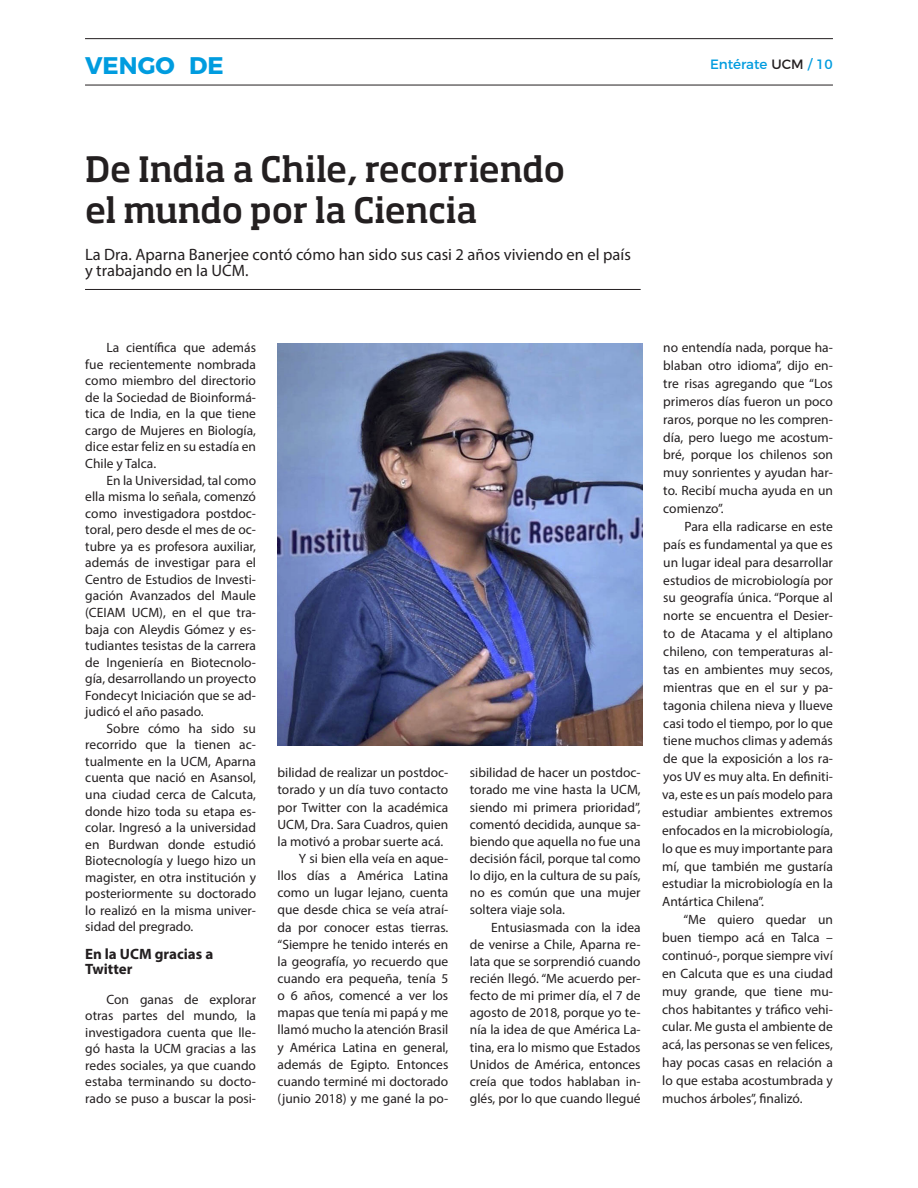
<style>
.page{position:relative;width:918px;height:1188px;background:#fff}
.page>*{position:absolute;margin:0;border:0;box-sizing:border-box;transform-origin:0 0}
.t1{font:500 34.5px "Soho Pro";letter-spacing:-.01em;color:#231f20}
.t2{font:700 24px "Montserrat";color:#009cdf}
.Bajada_Enterate{font:16.5px/16.5px "Myriad Pro";color:#231f20}
.Subtitulo_Enterate{font:700 15px/15px "Myriad Pro";color:#231f20}
.Texto_Entérate{font:13.5px/17.9px "Myriad Pro";color:#231f20;text-align:justify}
.t3{font:13.5px "Montserrat";color:#009cdf}
.s1{color:#231f20}
</style>
<div class="page">
<hr style="left:85px;top:38px;width:748px;height:1px;background:#231f20">
<hr style="left:85px;top:85px;width:748px;height:1px;background:#231f20">
<hr style="left:85px;top:289px;width:556px;height:1px;background:#231f20">
<img style="left:277px;top:343px;width:365px;height:403px">
<p class="t2" style="left:85px;top:46px;width:140px">VENGO DE</p>
<p class="t3" style="left:710px;top:54px;width:124px">Entérate <span class="s1">UCM</span> / 10</p>
<p class="t1" style="left:85px;top:144px;width:481px">De India a Chile, recorriendo</p>
<p class="t1" style="left:85px;top:186px;width:394px">el mundo por la Ciencia</p>
<p class="Bajada_Enterate" style="left:85px;top:246px;width:547px">La Dra. Aparna Banerjee contó cómo han sido sus casi 2 años viviendo en el país y trabajando en la UCM.</p>
<p class="Texto_Entérate" style="left:85px;top:339px;width:172px;line-height:16.5px;text-indent:21px">La científica que además fue recientemente nombrada como miembro del directorio de la Sociedad de Bioinformá&shy;tica de India, en la que tiene cargo de Mujeres en Biología, dice estar feliz en su estadía en Chile y Talca.</p>
<p class="Texto_Entérate" style="left:85px;top:472px;width:172px;line-height:16.5px;text-indent:21px">En la Universidad, tal como ella misma lo señala, comenzó como investigadora postdoc&shy;toral, pero desde el mes de oc&shy;tubre ya es profesora auxiliar, además de investigar para el Centro de Estudios de Investi&shy;gación Avanzados del Maule (CEIAM UCM), en el que tra&shy;baja con Aleydis Gómez y es&shy;tudiantes tesistas de la carrera de Ingeniería en Biotecnolo&shy;gía, desarrollando un proyecto Fondecyt Iniciación que se ad&shy;judicó el año pasado.</p>
<p class="Texto_Entérate" style="left:85px;top:720px;width:172px;line-height:16.5px;text-indent:21px">Sobre cómo ha sido su recorrido que la tienen ac&shy;tualmente en la UCM, Aparna cuenta que nació en Asansol, una ciudad cerca de Calcuta, donde hizo toda su etapa es&shy;colar. Ingresó a la universidad en Burdwan donde estudió Biotecnología y luego hizo un magister, en otra institución y posteriormente su doctorado lo realizó en la misma univer&shy;sidad del pregrado.</p>
<p class="Subtitulo_Enterate" style="left:85px;top:946px;width:130px">En la UCM gracias a<br>Twitter</p>
<p class="Texto_Entérate" style="left:85px;top:991px;width:172px;line-height:16.5px;text-indent:21px">Con ganas de explorar otras partes del mundo, la investigadora cuenta que lle&shy;gó hasta la UCM gracias a las redes sociales, ya que cuando estaba terminando su docto&shy;rado se puso a buscar la posi-</p>
<p class="Texto_Entérate" style="left:278px;top:764px;width:172px;line-height:17.1px">bilidad de realizar un postdoc&shy;torado y un día tuvo contacto por Twitter con la académica UCM, Dra. Sara Cuadros, quien la motivó a probar suerte acá.</p>
<p class="Texto_Entérate" style="left:278px;top:850px;width:172px;line-height:17.1px;text-indent:21px">Y si bien ella veía en aque&shy;llos días a América Latina como un lugar lejano, cuenta que desde chica se veía atraí&shy;da por conocer estas tierras. “Siempre he tenido interés en la geografía, yo recuerdo que cuando era pequeña, tenía 5 o 6 años, comencé a ver los mapas que tenía mi papá y me llamó mucho la atención Brasil y América Latina en general, además de Egipto. Entonces cuando terminé mi doctorado (junio 2018) y me gané la po-</p>
<p class="Texto_Entérate" style="left:470px;top:764px;width:172px;line-height:17.1px">sibilidad de hacer un postdoc&shy;torado me vine hasta la UCM, siendo mi primera prioridad”, comentó decidida, aunque sa&shy;biendo que aquella no fue una decisión fácil, porque tal como lo dijo, en la cultura de su país, no es común que una mujer soltera viaje sola.</p>
<p class="Texto_Entérate" style="left:470px;top:918px;width:172px;line-height:17.1px;text-indent:21px">Entusiasmada con la idea de venirse a Chile, Aparna re&shy;lata que se sorprendió cuando recién llegó. “Me acuerdo per&shy;fecto de mi primer día, el 7 de agosto de 2018, porque yo te&shy;nía la idea de que América La&shy;tina, era lo mismo que Estados Unidos de América, entonces creía que todos hablaban in&shy;glés, por lo que cuando llegué</p>
<p class="Texto_Entérate" style="left:663px;top:338px;width:171px">no entendía nada, porque ha&shy;blaban otro idioma”, dijo en&shy;tre risas agregando que “Los primeros días fueron un poco raros, porque no les compren&shy;día, pero luego me acostum&shy;bré, porque los chilenos son muy sonrientes y ayudan har&shy;to. Recibí mucha ayuda en un comienzo”.</p>
<p class="Texto_Entérate" style="left:662px;top:517px;width:172px;text-indent:22px">Para ella radicarse en este país es fundamental ya que es un lugar ideal para desarrollar estudios de microbiología por su geografía única. “Porque al norte se encuentra el Desier&shy;to de Atacama y el altiplano chileno, con temperaturas al&shy;tas en ambientes muy secos, mientras que en el sur y pa&shy;tagonia chilena nieva y llueve casi todo el tiempo, por lo que tiene muchos climas y además de que la exposición a los ra&shy;yos UV es muy alta. En definiti&shy;va, este es un país modelo para estudiar ambientes extremos enfocados en la microbiología, lo que es muy importante para mí, que también me gustaría estudiar la microbiología en la Antártica Chilena”.</p>
<p class="Texto_Entérate" style="left:662px;top:911px;width:172px;text-indent:21px">“Me quiero quedar un buen tiempo acá en Talca – continuó-, porque siempre viví en Calcuta que es una ciudad muy grande, que tiene mu&shy;chos habitantes y tráfico vehi&shy;cular. Me gusta el ambiente de acá, las personas se ven felices, hay pocas casas en relación a lo que estaba acostumbrada y muchos árboles”, finalizó.</p>
</div>
